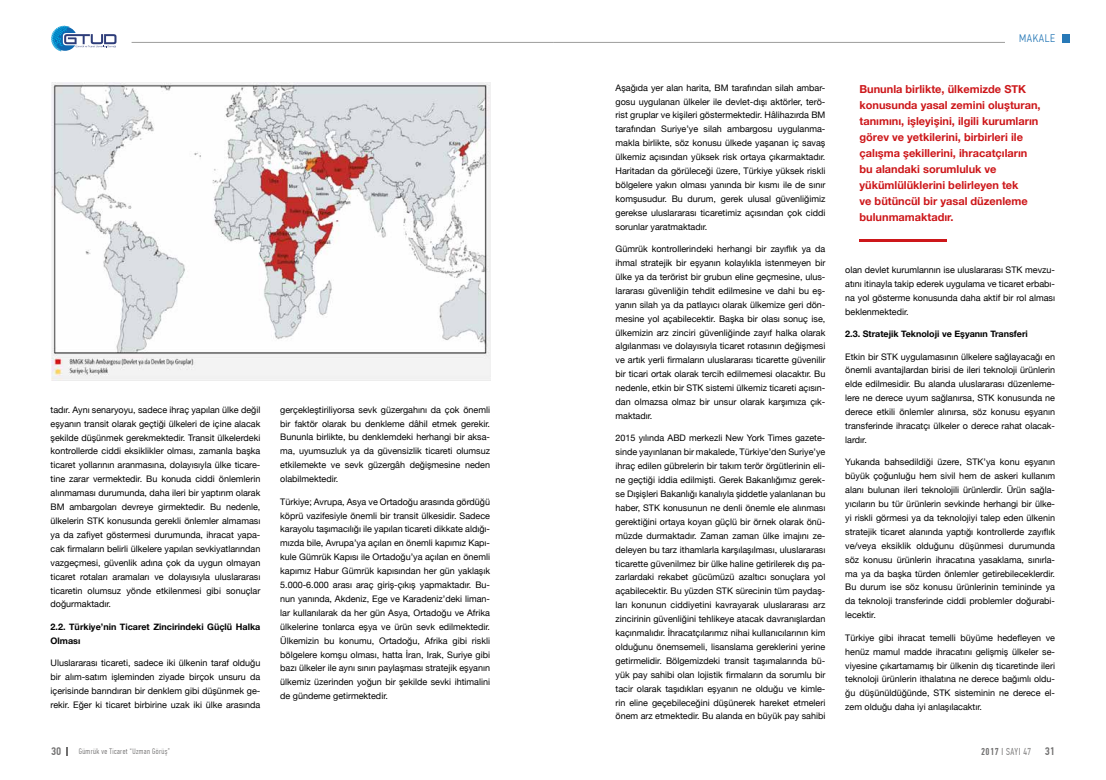
<style>
.page{position:relative;width:1106px;height:780px;background:#fff}
.page>*{position:absolute;margin:0;border:0;box-sizing:border-box;transform-origin:0 0}
.t1{font:700 11px/16px "Helvetica Neue";color:#cd171a}
.t2{font:300 11px "PF Din Text Cond Pro";letter-spacing:.05em;color:#2879b7}
.t3{font:500 11px "PF Din Text Cond Pro";color:#706f6f}
.t4{font:300 10px "PF Din Text Comp Pro";letter-spacing:.05em;color:#706f6f}
.t5{font:9px/13.9px "Helvetica Neue";color:#000;text-align:justify}
.t6{font:700 9px/13.9px "Helvetica Neue";color:#000}
.t7{font:300 8px "PF Din Text Comp Pro";letter-spacing:.05em;color:#706f6f}
.s1{font-weight:500}
.s2{font-family:"PF Din Text Cond Pro";font-weight:500;font-size:11px}
</style>
<div class="page">
<hr style="left:553px;top:42px;width:452px;height:1px;background:#9d9d9c">
<hr style="left:132px;top:42px;width:421px;height:1px;background:#9d9d9c">
<svg style="left:51px;top:26px;width:66px;height:25px"></svg>
<svg style="left:66px;top:747px;width:2px;height:8px"></svg>
<div style="left:1062px;top:34px;width:7px;height:9px;background:#2879b7"></div>
<img style="left:51px;top:82px;width:440px;height:299px">
<hr style="left:859px;top:239px;width:88px;height:3px;background:#cd171a">
<p class="t5" style="left:51px;top:403px;width:211px">tadır. Aynı senaryoyu, sadece ihraç yapılan ülke değil eşyanın transit olarak geçtiği ülkeleri de içine alacak şekilde düşünmek gerekmektedir. Transit ülkelerdeki kontrollerde ciddi eksiklikler olması, zamanla başka ticaret yollarının aranmasına, dolayısıyla ülke ticare&shy;tine zarar vermektedir. Bu konuda ciddi önlemlerin alınmaması durumunda, daha ileri bir yaptırım olarak BM ambargoları devreye girmektedir. Bu nedenle, ülkelerin STK konusunda gerekli önlemler almaması ya da zafiyet göstermesi durumunda, ihracat yapa&shy;cak firmaların belirli ülkelere yapılan sevkiyatlarından vazgeçmesi, güvenlik adına çok da uygun olmayan ticaret rotaları aramaları ve dolayısıyla uluslararası ticaretin olumsuz yönde etkilenmesi gibi sonuçlar doğurmaktadır.</p>
<p class="t6" style="left:51px;top:620px;width:211px">2.2. Türkiye’nin Ticaret Zincirindeki Güçlü Halka<br>Olması</p>
<p class="t5" style="left:51px;top:656px;width:211px">Uluslararası ticareti, sadece iki ülkenin taraf olduğu bir alım-satım işleminden ziyade birçok unsuru da içerisinde barındıran bir denklem gibi düşünmek ge&shy;rekir. Eğer ki ticaret birbirine uzak iki ülke arasında</p>
<p class="t5" style="left:280px;top:403px;width:211px">gerçekleştiriliyorsa sevk güzergahını da çok önemli bir faktör olarak bu denkleme dâhil etmek gerekir.<br>Bununla birlikte, bu denklemdeki herhangi bir aksa&shy;ma, uyumsuzluk ya da güvensizlik ticareti olumsuz etkilemekte ve sevk güzergâh değişmesine neden olabilmektedir.</p>
<p class="t5" style="left:280px;top:495px;width:211px">Türkiye; Avrupa, Asya ve Ortadoğu arasında gördüğü köprü vazifesiyle önemli bir transit ülkesidir. Sadece karayolu taşımacılığı ile yapılan ticareti dikkate aldığı&shy;mızda bile, Avrupa’ya açılan en önemli kapımız Kapı&shy;kule Gümrük Kapısı ile Ortadoğu’ya açılan en önemli kapımız Habur Gümrük kapısından her gün yaklaşık 5.000-6.000 arası araç giriş-çıkış yapmaktadır. Bu&shy;nun yanında, Akdeniz, Ege ve Karadeniz’deki liman&shy;lar kullanılarak da her gün Asya, Ortadoğu ve Afrika ülkelerine tonlarca eşya ve ürün sevk edilmektedir.<br>Ülkemizin bu konumu, Ortadoğu, Afrika gibi riskli bölgelere komşu olması, hatta İran, Irak, Suriye gibi bazı ülkeler ile aynı sınırı paylaşması stratejik eşyanın ülkemiz üzerinden yoğun bir şekilde sevki ihtimalini de gündeme getirmektedir.</p>
<p class="t5" style="left:615px;top:81px;width:211px">Aşağıda yer alan harita, BM tarafından silah ambar&shy;gosu uygulanan ülkeler ile devlet-dışı aktörler, terö&shy;rist gruplar ve kişileri göstermektedir. Hâlihazırda BM tarafından Suriye’ye silah ambargosu uygulanma&shy;makla birlikte, söz konusu ülkede yaşanan iç savaş ülkemiz açısından yüksek risk ortaya çıkarmaktadır.<br>Haritadan da görüleceği üzere, Türkiye yüksek riskli bölgelere yakın olması yanında bir kısmı ile de sınır komşusudur. Bu durum, gerek ulusal güvenliğimiz gerekse uluslararası ticaretimiz açısından çok ciddi sorunlar yaratmaktadır.</p>
<p class="t5" style="left:615px;top:242px;width:211px">Gümrük kontrollerindeki herhangi bir zayıflık ya da ihmal stratejik bir eşyanın kolaylıkla istenmeyen bir ülke ya da terörist bir grubun eline geçmesine, ulus&shy;lararası güvenliğin tehdit edilmesine ve dahi bu eş&shy;yanın silah ya da patlayıcı olarak ülkemize geri dön&shy;mesine yol açabilecektir. Başka bir olası sonuç ise, ülkemizin arz zinciri güvenliğinde zayıf halka olarak algılanması ve dolayısıyla ticaret rotasının değişmesi ve artık yerli firmaların uluslararası ticarette güvenilir bir ticari ortak olarak tercih edilmemesi olacaktır. Bu nedenle, etkin bir STK sistemi ülkemiz ticareti açısın&shy;dan olmazsa olmaz bir unsur olarak karşımıza çık&shy;maktadır.</p>
<p class="t5" style="left:615px;top:431px;width:211px">2015 yılında ABD merkezli New York Times gazete&shy;sinde yayınlanan bir makalede, Türkiye’den Suriye’ye ihraç edilen gübrelerin bir takım terör örgütlerinin eli&shy;ne geçtiği iddia edilmişti. Gerek Bakanlığımız gerek&shy;se Dışişleri Bakanlığı kanalıyla şiddetle yalanlanan bu haber, STK konusunun ne denli önemle ele alınması gerektiğini ortaya koyan güçlü bir örnek olarak önü&shy;müzde durmaktadır. Zaman zaman ülke imajını ze&shy;deleyen bu tarz ithamlarla karşılaşılması, uluslararası ticarette güvenilmez bir ülke haline getirilerek dış pa&shy;zarlardaki rekabet gücümüzü azaltıcı sonuçlara yol açabilecektir. Bu yüzden STK sürecinin tüm paydaş&shy;ları konunun ciddiyetini kavrayarak uluslararası arz zincirinin güvenliğini tehlikeye atacak davranışlardan kaçınmalıdır. İhracatçılarımız nihai kullanıcılarının kim olduğunu önemsemeli, lisanslama gereklerini yerine getirmelidir. Bölgemizdeki transit taşımalarında bü&shy;yük pay sahibi olan lojistik firmaların da sorumlu bir tacir olarak taşıdıkları eşyanın ne olduğu ve kimle&shy;rin eline geçebileceğini düşünerek hareket etmeleri önem arz etmektedir. Bu alanda en büyük pay sahibi</p>
<p class="t2" style="left:1019px;top:32px;width:37px">MAKALE</p>
<p class="t1" style="left:859px;top:81px;width:183px">Bununla birlikte, ülkemizde STK konusunda yasal zemini oluşturan, tanımını, işleyişini, ilgili kurumların görev ve yetkilerini, birbirleri ile çalışma şekillerini, ihracatçıların bu alandaki sorumluluk ve yükümlülüklerini belirleyen tek<br>ve bütüncül bir yasal düzenleme bulunmamaktadır.</p>
<p class="t5" style="left:845px;top:263px;width:211px">olan devlet kurumlarının ise uluslararası STK mevzu&shy;atını itinayla takip ederek uygulama ve ticaret erbabı&shy;na yol gösterme konusunda daha aktif bir rol alması beklenmektedir.</p>
<p class="t6" style="left:845px;top:327px;width:184px">2.3. Stratejik Teknoloji ve Eşyanın Transferi</p>
<p class="t5" style="left:845px;top:350px;width:211px">Etkin bir STK uygulamasının ülkelere sağlayacağı en önemli avantajlardan birisi de ileri teknoloji ürünlerin elde edilmesidir. Bu alanda uluslararası düzenleme&shy;lere ne derece uyum sağlanırsa, STK konusunda ne derece etkili önlemler alınırsa, söz konusu eşyanın transferinde ihracatçı ülkeler o derece rahat olacak&shy;lardır.</p>
<p class="t5" style="left:845px;top:455px;width:211px">Yukarıda bahsedildiği üzere, STK’ya konu eşyanın büyük çoğunluğu hem sivil hem de askeri kullanım alanı bulunan ileri teknolojili ürünlerdir. Ürün sağla&shy;yıcıların bu tür ürünlerin sevkinde herhangi bir ülke&shy;yi riskli görmesi ya da teknolojiyi talep eden ülkenin stratejik ticaret alanında yaptığı kontrollerde zayıflık ve/veya eksiklik olduğunu düşünmesi durumunda söz konusu ürünlerin ihracatına yasaklama, sınırla&shy;ma ya da başka türden önlemler getirebileceklerdir.<br>Bu durum ise söz konusu ürünlerinin temininde ya da teknoloji transferinde ciddi problemler doğurabi&shy;lecektir.</p>
<p class="t5" style="left:845px;top:631px;width:211px">Türkiye gibi ihracat temelli büyüme hedefleyen ve henüz mamul madde ihracatını gelişmiş ülkeler se&shy;viyesine çıkartamamış bir ülkenin dış ticaretinde ileri teknoloji ürünlerin ithalatına ne derece bağımlı oldu&shy;ğu düşünüldüğünde, STK sisteminin ne derece el&shy;zem olduğu daha iyi anlaşılacaktır.</p>
<p class="t3" style="left:51px;top:744px;width:12px">30</p>
<p class="t7" style="left:79px;top:746px;width:93px">Gümrük ve Ticaret “Uzman Görüş”</p>
<p class="t4" style="left:981px;top:745px;width:75px"><span class="s1">2017</span> I SAYI 47 <span class="s2">31</span></p>
</div>
